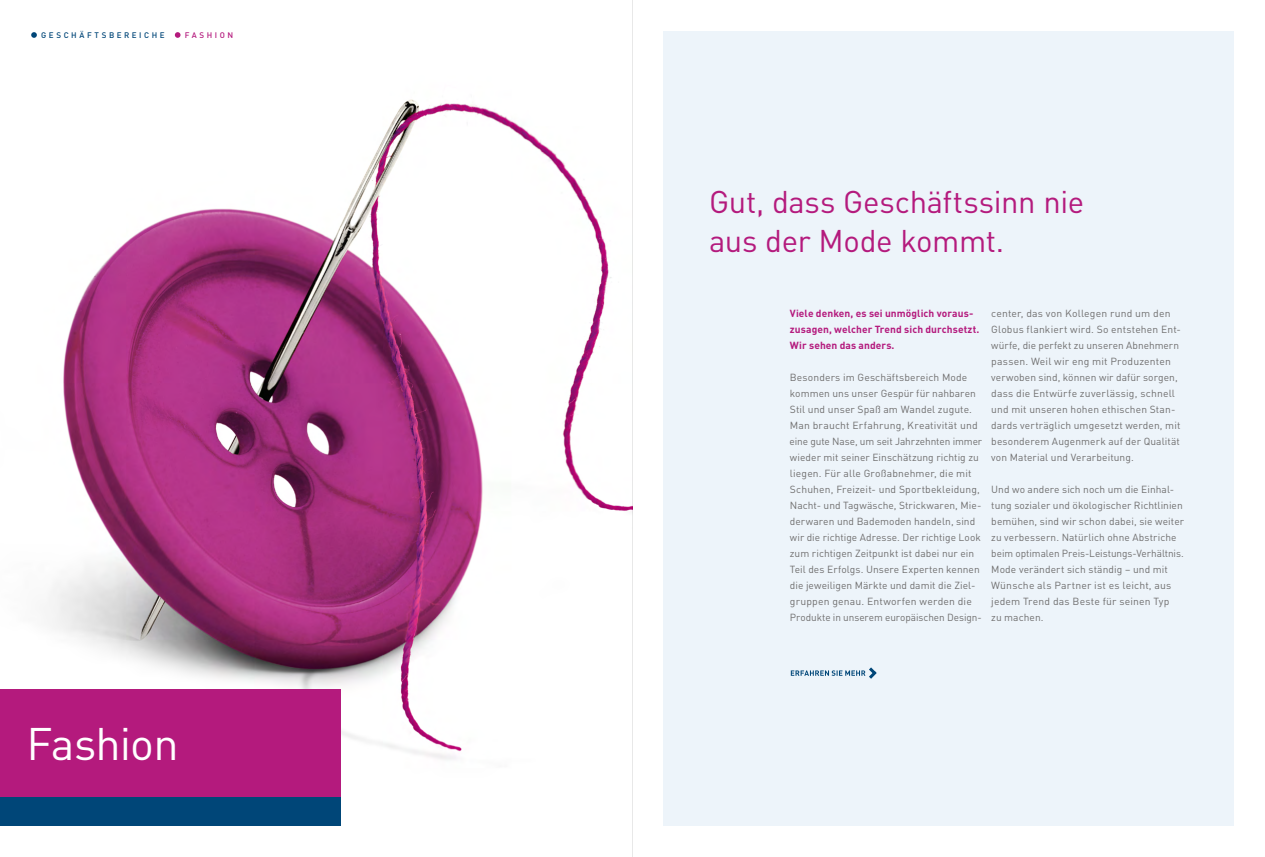
<style>
.page{position:relative;width:1265px;height:857px;background:#fff}
.page>*{position:absolute;margin:0;border:0;box-sizing:border-box;transform-origin:0 0}
.t1{font:45px "DIN";letter-spacing:-.02em;color:#fff}
.t2{font:31px/39px "DIN";letter-spacing:-.01em;color:#b41a7d}
.t3{font:10.2px/16px "DIN";letter-spacing:.01em;color:#706f6f}
.t4{font:700 10.2px/16px "DIN";letter-spacing:.005em;color:#b41a7d}
.t5{font:500 8px "DIN";letter-spacing:.315em;color:#004678}
.t6{font:500 8px "DIN";letter-spacing:.315em;color:#b41a7d}
</style>
<div class="page">
<div style="left:663px;top:31px;width:570px;height:794px;background:#edf4fa"></div>
<img style="left:0;top:33px;width:632px;height:793px">
<div style="left:0;top:689px;width:340px;height:136px;background:#b41a7d"></div>
<div style="left:0;top:797px;width:340px;height:28px;background:#004678"></div>
<svg style="left:31px;top:32px;width:6px;height:6px"></svg>
<svg style="left:175px;top:32px;width:5px;height:6px"></svg>
<hr style="left:632px;top:0;width:1px;height:856px;background:#1d1d1b">
<svg style="left:790px;top:667px;width:87px;height:12px"></svg>
<p class="t5" style="left:41px;top:30px;width:125px">GESCHÄFTSBEREICHE</p>
<p class="t6" style="left:185px;top:30px;width:50px">FASHION</p>
<h1 class="t1" style="left:27px;top:714px;width:154px">Fashion</h1>
<h2 class="t2" style="left:709px;top:181px;width:376px">Gut, dass Geschäftssinn nie aus der Mode kommt.</h2>
<p class="t4" style="left:789px;top:304px;width:191px">Viele denken, es sei unmöglich voraus&shy;zusagen, welcher Trend sich durchsetzt.<br>Wir sehen das anders.</p>
<p class="t3" style="left:789px;top:369px;width:194px">Besonders im Geschäftsbereich Mode kommen uns unser Gespür für nahbaren Stil und unser Spaß am Wandel zugute.<br>Man braucht Erfahrung, Kreativität und eine gute Nase, um seit Jahrzehnten immer wieder mit seiner Einschätzung richtig zu liegen. Für alle Großabnehmer, die mit Schuhen, Freizeit- und Sportbekleidung, Nacht- und Tagwäsche, Strickwaren, Mie&shy;derwaren und Bademoden handeln, sind wir die richtige Adresse. Der richtige Look zum richtigen Zeitpunkt ist dabei nur ein Teil des Erfolgs. Unsere Experten kennen die jeweiligen Märkte und damit die Ziel&shy;gruppen genau. Entworfen werden die Produkte in unserem europäischen Design-</p>
<p class="t3" style="left:991px;top:304px;width:191px">center, das von Kollegen rund um den Globus flankiert wird. So entstehen Ent&shy;würfe, die perfekt zu unseren Abnehmern passen. Weil wir eng mit Produzenten verwoben sind, können wir dafür sorgen, dass die Entwürfe zuverlässig, schnell und mit unseren hohen ethischen Stan&shy;dards verträglich umgesetzt werden, mit besonderem Augenmerk auf der Qualität von Material und Verarbeitung.</p>
<p class="t3" style="left:991px;top:480px;width:194px">Und wo andere sich noch um die Einhal&shy;tung sozialer und ökologischer Richtlinien bemühen, sind wir schon dabei, sie weiter zu verbessern. Natürlich ohne Abstriche beim optimalen Preis-Leistungs-Verhältnis.<br>Mode verändert sich ständig – und mit Wünsche als Partner ist es leicht, aus jedem Trend das Beste für seinen Typ<br>zu machen.</p>
</div>
